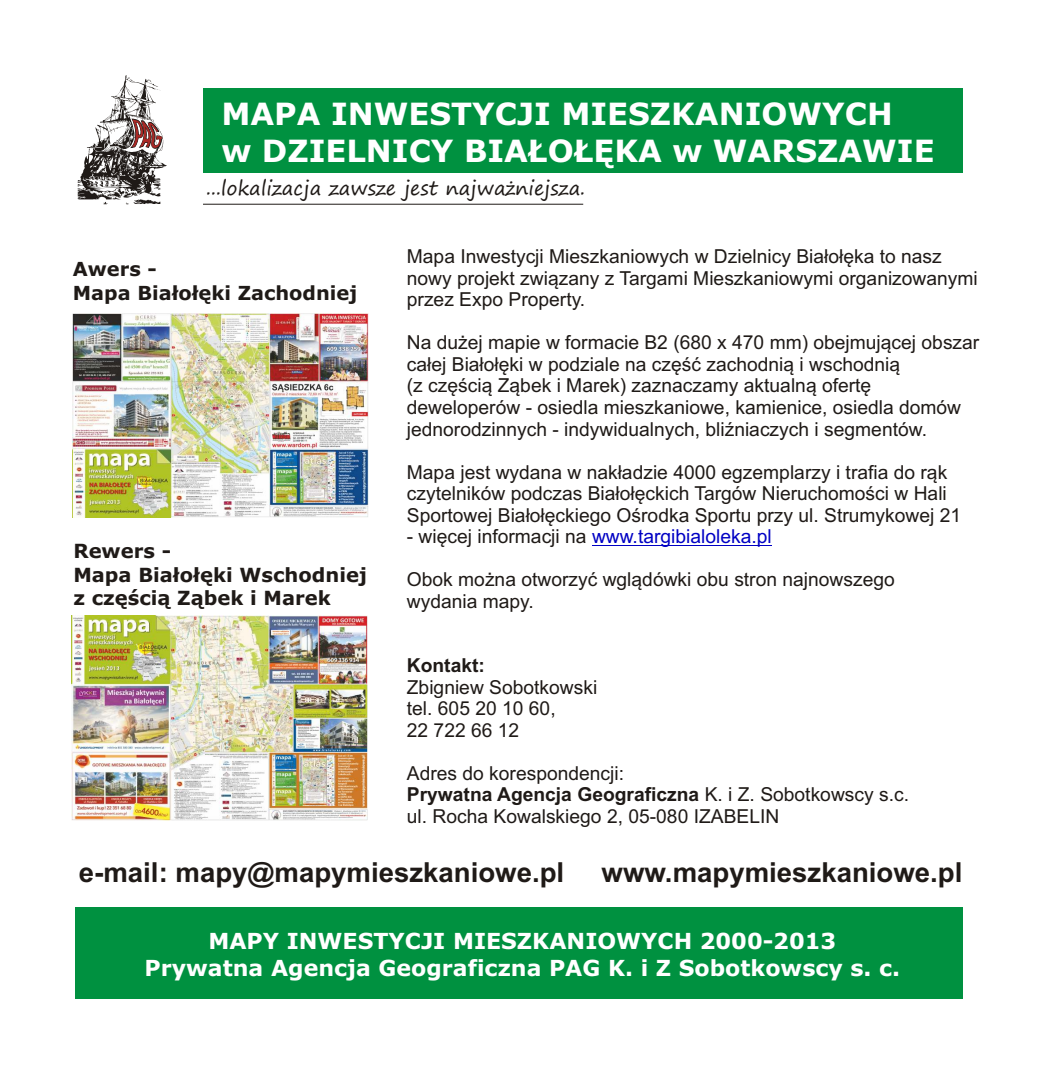
<style>
.page{position:relative;width:1042px;height:1092px;background:#fff}
.page>*{position:absolute;margin:0;border:0;box-sizing:border-box;transform-origin:0 0}
.t1{font:700 30.62px/37.3px "Verdana";color:#fff}
.t2{font:700 27.65px "Arial";color:#1f1a17}
.t3{font:700 22.22px/26.9px "Verdana";color:#fff;text-align:center}
.t4{font:700 19.6px/23.8px "Verdana";color:#1f1a17}
.t5{font:19.6px "Segoe Print";color:#1f1a17}
.t6{font:700 19.43px/23.6px "Verdana";color:#1f1a17}
.t7{font:19.25px/21.5px "Arial";color:#1f1a17}
.t8{font:19.25px "Arial";color:#0000c4}
.t9{font:700 19.25px "Arial";color:#1f1a17}
.s1{color:#1f1a17}
.s2{font-weight:700}
</style>
<div class="page">
<img style="left:72px;top:313px;width:296px;height:204px">
<img style="left:72px;top:616px;width:295px;height:204px">
<div style="left:204px;top:88px;width:759px;height:85px;background:#009140"></div>
<svg style="left:78px;top:75px;width:89px;height:129px"></svg>
<div style="left:75px;top:907px;width:887px;height:92px;background:#009140"></div>
<hr style="left:203px;top:204px;width:380px;height:1px;background:#1f1a17">
<hr style="left:592px;top:545px;width:180px;height:1px;background:#0000c4">
<h1 class="t1" style="left:221px;top:98px;width:715px">MAPA INWESTYCJI MIESZKANIOWYCH<br>w DZIELNICY BIAŁOŁĘKA w WARSZAWIE</h1>
<p class="t5" style="left:206px;top:178px;width:380px">...lokalizacja zawsze jest najważniejsza.</p>
<p class="t6" style="left:73px;top:259px;width:286px">Awers -<br>Mapa Białołęki Zachodniej</p>
<p class="t4" style="left:73px;top:540px;width:295px">Rewers -<br>Mapa Białołęki Wschodniej z częścią Ząbek i Marek</p>
<p class="t7" style="left:407px;top:247px;width:572px">Mapa Inwestycji Mieszkaniowych w Dzielnicy Białołęka to nasz nowy projekt związany z Targami Mieszkaniowymi organizowanymi przez Expo Property.</p>
<p class="t7" style="left:407px;top:333px;width:574px">Na dużej mapie w formacie B2 (680 x 470 mm) obejmującej obszar całej Białołęki w podziale na część zachodnią i wschodnią<br>(z częścią Ząbek i Marek) zaznaczamy aktualną ofertę deweloperów - osiedla mieszkaniowe, kamienice, osiedla domów jednorodzinnych - indywidualnych, bliźniaczych i segmentów.</p>
<p class="t7" style="left:407px;top:463px;width:556px">Mapa jest wydana w nakładzie 4000 egzemplarzy i trafia do rąk czytelników podczas Białołęckich Targów Nieruchomości w Hali<br>Sportowej Białołęckiego Ośrodka Sportu przy ul. Strumykowej 21</p>
<p class="t8" style="left:407px;top:529px;width:366px"><span class="s1">- więcej informacji na</span> www.targibialoleka.pl</p>
<p class="t7" style="left:407px;top:570px;width:489px">Obok można otworzyć wglądówki obu stron najnowszego wydania mapy.</p>
<p class="t9" style="left:407px;top:658px;width:80px">Kontakt:</p>
<p class="t7" style="left:407px;top:678px;width:192px">Zbigniew Sobotkowski tel. 605 20 10 60,<br>22 722 66 12</p>
<p class="t7" style="left:407px;top:764px;width:504px">Adres do korespondencji:<br><span class="s2">Prywatna Agencja Geograficzna</span> K. i Z. Sobotkowscy s.c. ul. Rocha Kowalskiego 2, 05-080 IZABELIN</p>
<h2 class="t2" style="left:79px;top:861px;width:487px">e-mail: mapy@mapymieszkaniowe.pl</h2>
<h2 class="t2" style="left:601px;top:861px;width:362px">www.mapymieszkaniowe.pl</h2>
<p class="t3" style="left:145px;top:929px;width:757px">MAPY INWESTYCJI MIESZKANIOWYCH 2000-2013<br>Prywatna Agencja Geograficzna PAG K. i Z Sobotkowscy s. c.</p>
</div>
